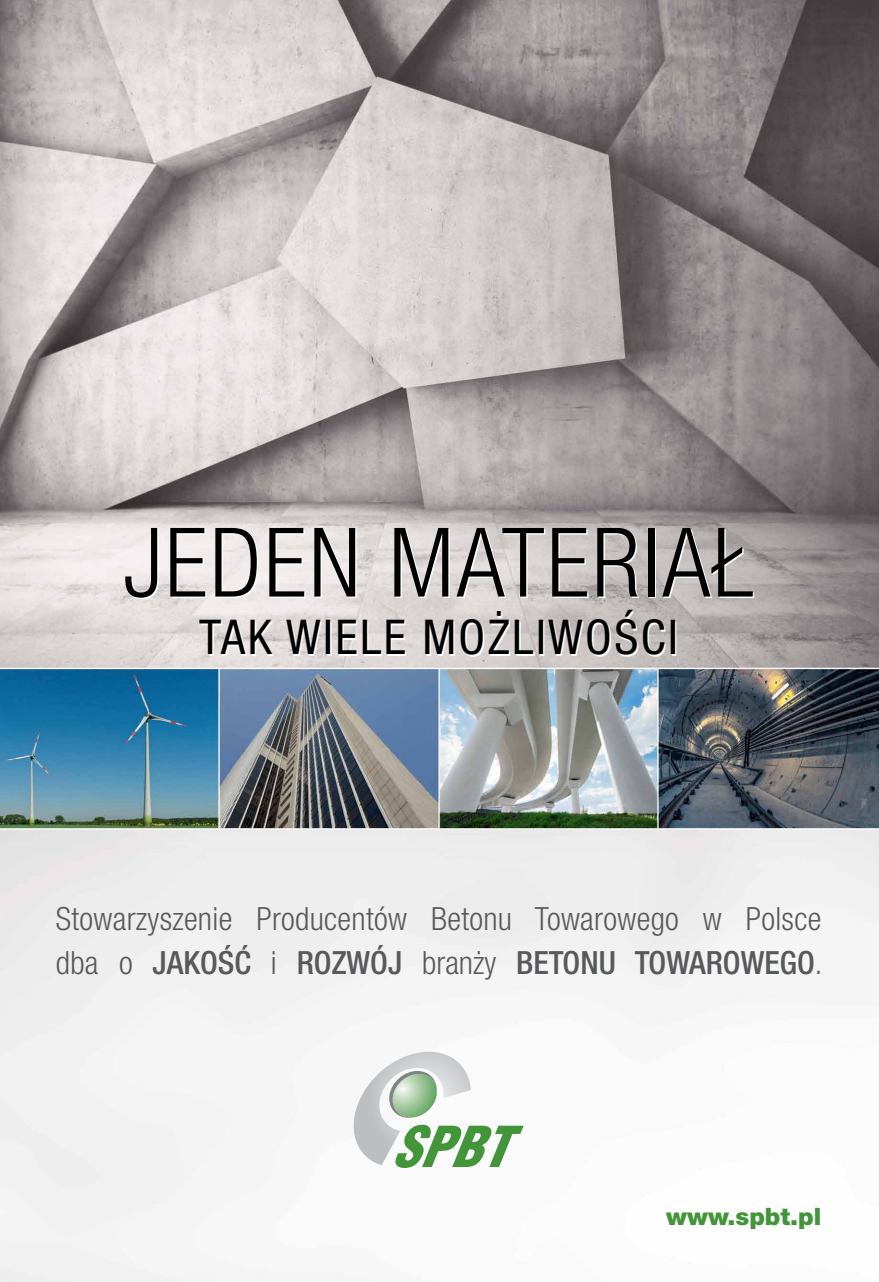
<style>
.page{position:relative;width:879px;height:1282px;background:#fff}
.page>*{position:absolute;margin:0;border:0;box-sizing:border-box;transform-origin:0 0}
.t1{font:300 condensed 96px "Helvetica Neue LT Pro";letter-spacing:.025em;color:#000}
.t2{font:condensed 48px "Helvetica Neue LT Pro";letter-spacing:.05em;color:#000}
.t3{font:300 condensed 32px/44px "Helvetica Neue LT Pro";letter-spacing:.01em;color:#58595b}
.t4{font:900 24px "Helvetica Neue LT Pro";color:#439539}
.s1{font-weight:500}
</style>
<div class="page">
<img style="left:0;top:0;width:879px;height:1281px">
<svg style="left:352px;top:1051px;width:171px;height:116px"></svg>
<h1 class="t1" style="left:123px;top:507px;width:632px">JEDEN MATERIAŁ</h1>
<h2 class="t2" style="left:199px;top:609px;width:480px">TAK WIELE MOŻLIWOŚCI</h2>
<p class="t3" style="left:56px;top:896px;width:768px">Stowarzyszenie Producentów Betonu Towarowego w Polsce dba o <span class="s1">JAKOŚĆ</span> i <span class="s1">ROZWÓJ</span> branży <span class="s1">BETONU TOWAROWEGO</span>.</p>
<p class="t4" style="left:666px;top:1201px;width:157px">www.spbt.pl</p>
</div>
